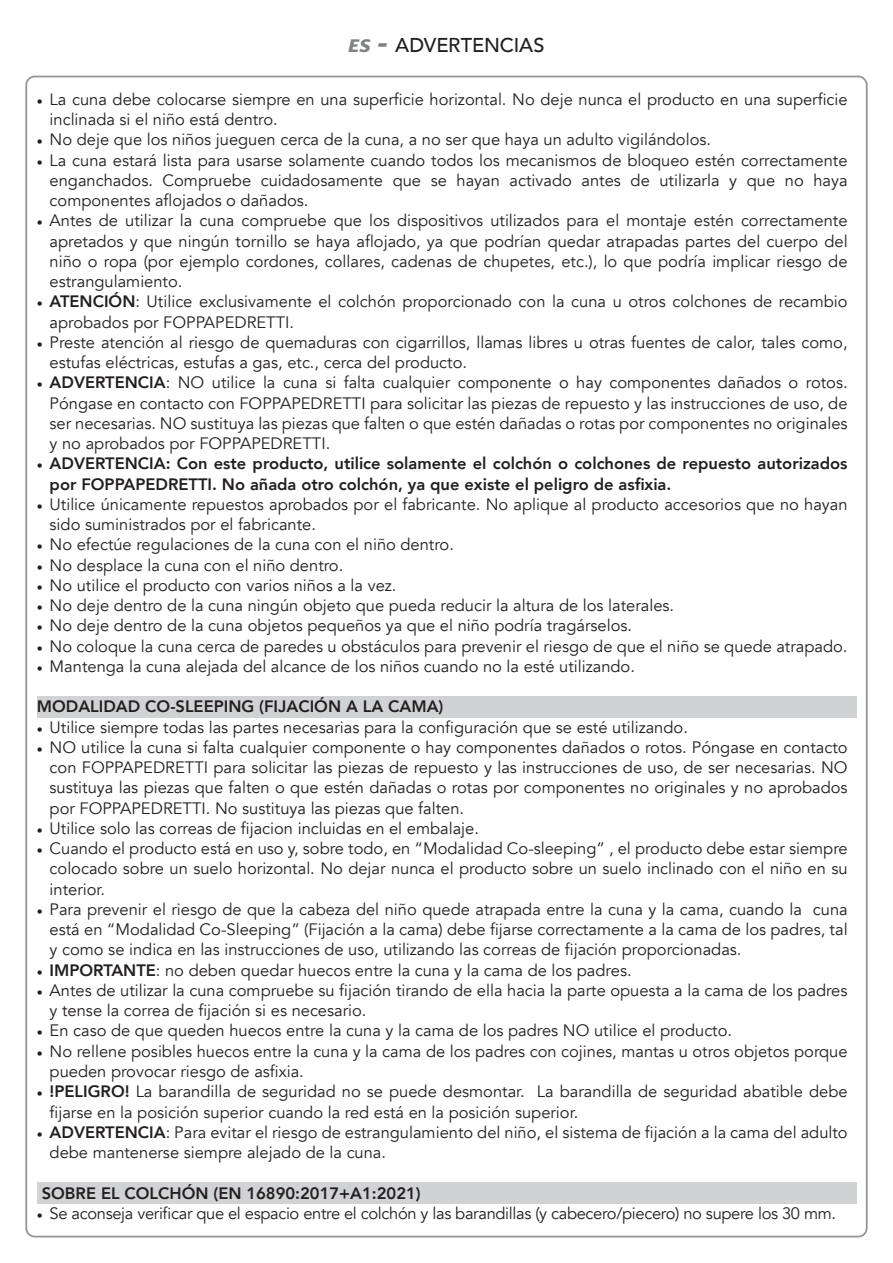
<style>
.page{position:relative;width:893px;height:1263px;background:#fff}
.page>*{position:absolute;margin:0;border:0;box-sizing:border-box;transform-origin:0 0}
.P_-_Titoli{font:500 19.95px "Avenir";letter-spacing:-.005em;color:#231f20}
.t1{font:16.5px/20.2px "Avenir";color:#231f20}
.t2{font:800 16.5px/20.2px "Avenir";color:#231f20}
.t3{font:16.5px "Avenir";letter-spacing:-.02em;color:#231f20}
.s1{font-family:"FS Lola";font-weight:800;font-style:italic;color:#808285}
.s2{font-family:"FS Lola";font-weight:800;font-style:italic;font-size:28.5px;color:#808285}
.s3{font-family:"Carlito";font-size:12px}
.s4{font-weight:800}
.s5{font-family:"Carlito";font-weight:400;font-size:12px}
</style>
<div class="page">
<div style="left:37px;top:696px;width:819px;height:22px;background:#d1d2d4"></div>
<div style="left:37px;top:1182px;width:819px;height:22px;background:#d1d2d4"></div>
<p class="P_-_Titoli" style="left:348px;top:28px;width:198px"><span class="s1">es</span> <span class="s2">-</span> ADVERTENCIAS</p>
<p class="t1" style="left:50px;top:89px;width:800px;text-indent:-13px"><span class="s3">•</span> La cuna debe colocarse siempre en una superficie horizontal. No deje nunca el producto en una superficie inclinada si el niño está dentro.</p>
<p class="t1" style="left:37px;top:130px;width:676px"><span class="s3">•</span> No deje que los niños jueguen cerca de la cuna, a no ser que haya un adulto vigilándolos.</p>
<p class="t1" style="left:50px;top:150px;width:799px;text-align:justify;text-indent:-13px"><span class="s3">•</span> La cuna estará lista para usarse solamente cuando todos los mecanismos de bloqueo estén correctamente enganchados. Compruebe cuidadosamente que se hayan activado antes de utilizarla y que no haya componentes aflojados o dañados.</p>
<p class="t1" style="left:50px;top:211px;width:800px;text-align:justify;text-indent:-13px"><span class="s3">•</span> Antes de utilizar la cuna compruebe que los dispositivos utilizados para el montaje estén correctamente apretados y que ningún tornillo se haya aflojado, ya que podrían quedar atrapadas partes del cuerpo del niño o ropa (por ejemplo cordones, collares, cadenas de chupetes, etc.), lo que podría implicar riesgo de estrangulamiento.</p>
<p class="t1" style="left:50px;top:292px;width:799px;text-indent:-13px"><span class="s3">•</span> <span class="s4">ATENCIÓN</span>: Utilice exclusivamente el colchón proporcionado con la cuna u otros colchones de recambio aprobados por FOPPAPEDRETTI.</p>
<p class="t1" style="left:50px;top:332px;width:799px;text-indent:-13px"><span class="s3">•</span> Preste atención al riesgo de quemaduras con cigarrillos, llamas libres u otras fuentes de calor, tales como, estufas eléctricas, estufas a gas, etc., cerca del producto.</p>
<p class="t1" style="left:50px;top:373px;width:800px;text-align:justify;text-indent:-13px"><span class="s3">•</span> <span class="s4">ADVERTENCIA</span>: NO utilice la cuna si falta cualquier componente o hay componentes dañados o rotos.<br>Póngase en contacto con FOPPAPEDRETTI para solicitar las piezas de repuesto y las instrucciones de uso, de ser necesarias. NO sustituya las piezas que falten o que estén dañadas o rotas por componentes no originales y no aprobados por FOPPAPEDRETTI.</p>
<p class="t2" style="left:50px;top:454px;width:799px;text-indent:-13px"><span class="s5">•</span> ADVERTENCIA: Con este producto, utilice solamente el colchón o colchones de repuesto autorizados por FOPPAPEDRETTI. No añada otro colchón, ya que existe el peligro de asfixia.</p>
<p class="t1" style="left:50px;top:494px;width:799px;text-indent:-13px"><span class="s3">•</span> Utilice únicamente repuestos aprobados por el fabricante. No aplique al producto accesorios que no hayan sido suministrados por el fabricante.</p>
<p class="t1" style="left:37px;top:535px;width:419px"><span class="s3">•</span> No efectúe regulaciones de la cuna con el niño dentro.</p>
<p class="t1" style="left:37px;top:555px;width:308px"><span class="s3">•</span> No desplace la cuna con el niño dentro.</p>
<p class="t1" style="left:37px;top:575px;width:361px"><span class="s3">•</span> No utilice el producto con varios niños a la vez.</p>
<p class="t1" style="left:37px;top:596px;width:639px"><span class="s3">•</span> No deje dentro de la cuna ningún objeto que pueda reducir la altura de los laterales.</p>
<p class="t1" style="left:37px;top:616px;width:597px"><span class="s3">•</span> No deje dentro de la cuna objetos pequeños ya que el niño podría tragárselos.</p>
<p class="t1" style="left:37px;top:636px;width:812px"><span class="s3">•</span> No coloque la cuna cerca de paredes u obstáculos para prevenir el riesgo de que el niño se quede atrapado.</p>
<p class="t1" style="left:37px;top:656px;width:600px"><span class="s3">•</span> Mantenga la cuna alejada del alcance de los niños cuando no la esté utilizando.</p>
<p class="t2" style="left:37px;top:697px;width:408px">MODALIDAD CO-SLEEPING (FIJACIÓN A LA CAMA)</p>
<p class="t1" style="left:37px;top:717px;width:653px"><span class="s3">•</span> Utilice siempre todas las partes necesarias para la configuración que se esté utilizando.</p>
<p class="t1" style="left:50px;top:737px;width:800px;text-align:justify;text-indent:-13px"><span class="s3">•</span> NO utilice la cuna si falta cualquier componente o hay componentes dañados o rotos. Póngase en contacto con FOPPAPEDRETTI para solicitar las piezas de repuesto y las instrucciones de uso, de ser necesarias. NO sustituya las piezas que falten o que estén dañadas o rotas por componentes no originales y no aprobados por FOPPAPEDRETTI. No sustituya las piezas que falten.</p>
<p class="t1" style="left:37px;top:818px;width:444px"><span class="s3">•</span> Utilice solo las correas de fijacion incluidas en el embalaje.</p>
<p class="t1" style="left:50px;top:839px;width:800px;text-align:justify;text-indent:-13px"><span class="s3">•</span> Cuando el producto está en uso y, sobre todo, en “Modalidad Co-sleeping” , el producto debe estar siempre colocado sobre un suelo horizontal. No dejar nunca el producto sobre un suelo inclinado con el niño en su interior.</p>
<p class="t1" style="left:50px;top:899px;width:800px;text-align:justify;text-indent:-13px"><span class="s3">•</span> Para prevenir el riesgo de que la cabeza del niño quede atrapada entre la cuna y la cama, cuando la cuna está en “Modalidad Co-Sleeping” (Fijación a la cama) debe fijarse correctamente a la cama de los padres, tal y como se indica en las instrucciones de uso, utilizando las correas de fijación proporcionadas.</p>
<p class="t1" style="left:37px;top:960px;width:596px"><span class="s3">•</span> <span class="s4">IMPORTANTE</span>: no deben quedar huecos entre la cuna y la cama de los padres.</p>
<p class="t1" style="left:50px;top:980px;width:799px;text-indent:-13px"><span class="s3">•</span> Antes de utilizar la cuna compruebe su fijación tirando de ella hacia la parte opuesta a la cama de los padres y tense la correa de fijación si es necesario.</p>
<p class="t1" style="left:37px;top:1021px;width:697px"><span class="s3">•</span> En caso de que queden huecos entre la cuna y la cama de los padres NO utilice el producto.</p>
<p class="t1" style="left:50px;top:1041px;width:799px;text-indent:-13px"><span class="s3">•</span> No rellene posibles huecos entre la cuna y la cama de los padres con cojines, mantas u otros objetos porque pueden provocar riesgo de asfixia.</p>
<p class="t1" style="left:50px;top:1082px;width:799px;text-indent:-13px"><span class="s3">•</span> <span class="s4">!PELIGRO!</span> La barandilla de seguridad no se puede desmontar. La barandilla de seguridad abatible debe fijarse en la posición superior cuando la red está en la posición superior.</p>
<p class="t1" style="left:50px;top:1122px;width:800px;text-indent:-13px"><span class="s3">•</span> <span class="s4">ADVERTENCIA</span>: Para evitar el riesgo de estrangulamiento del niño, el sistema de fijación a la cama del adulto debe mantenerse siempre alejado de la cuna.</p>
<p class="t2" style="left:42px;top:1183px;width:380px">SOBRE EL COLCHÓN (EN 16890:2017+A1:2021)</p>
<p class="t3" style="left:37px;top:1203px;width:801px"><span class="s3">•</span> Se aconseja verificar que el espacio entre el colchón y las barandillas (y cabecero/piecero) no supere los 30 mm.</p>
</div>
